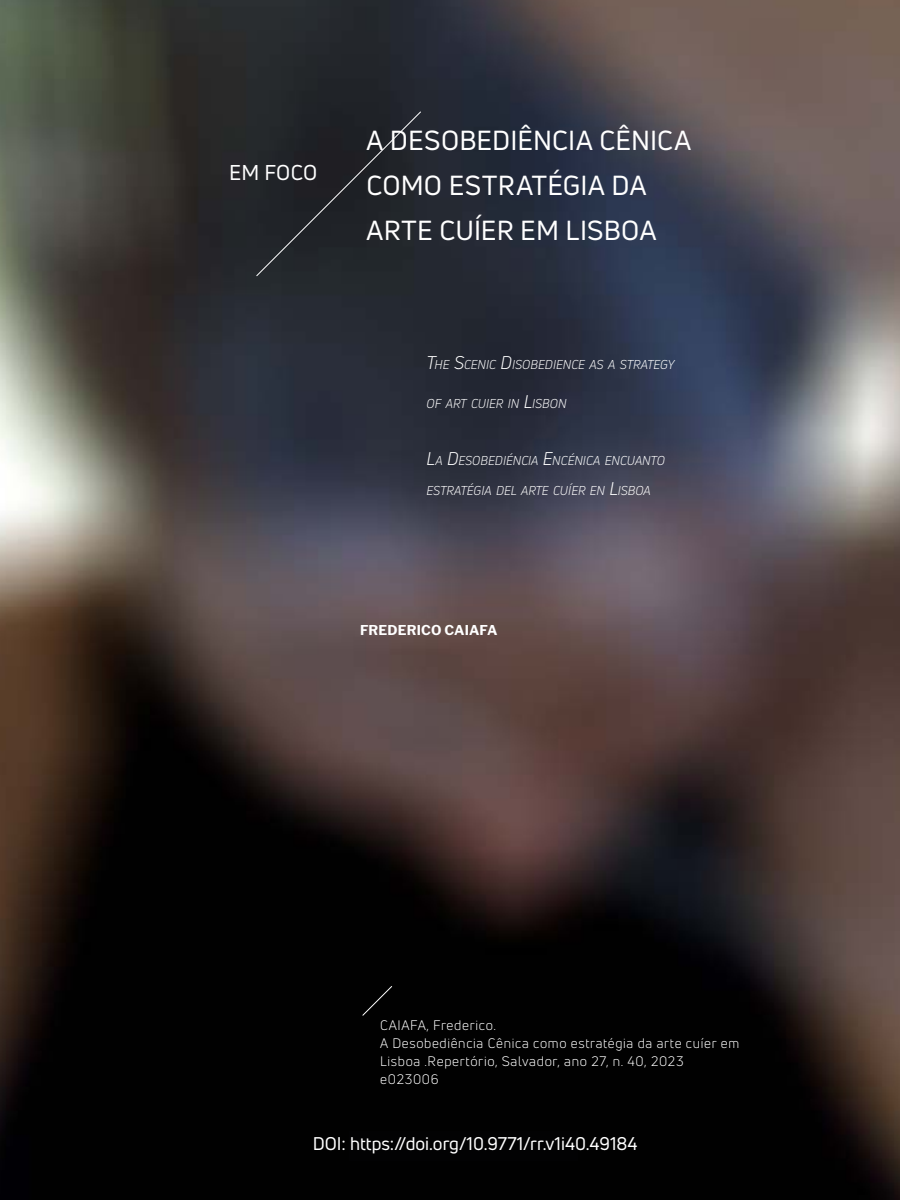
<style>
.page{position:relative;width:900px;height:1200px;background:#fff}
.page>*{position:absolute;margin:0;border:0;box-sizing:border-box;transform-origin:0 0}
.t1{font:27px/45px "Uni Neue";letter-spacing:.005em;color:#fff}
.t2{font:21px "Uni Neue";letter-spacing:.005em;color:#fff}
.t3{font:18px "Uni Neue";color:#fff}
.t4{font:13.5px/18px "Uni Neue";letter-spacing:.05em;color:#fff}
.t5{font:100 13.5px "Libre Franklin";letter-spacing:.005em;color:#fff}
.t6{font:italic 12.6px "Uni Neue";color:#fff}
.t7{font:10.5px "Uni Neue";color:#fff}
.s1{font-size:18px}
</style>
<div class="page">
<img style="left:0;top:0;width:900px;height:1200px">
<div style="left:256px;top:111px;width:165px;height:165px;background:#202328"></div>
<svg style="left:362px;top:986px;width:30px;height:30px"></svg>
<div style="left:349px;top:1131px;width:229px;height:30px;background:#020203"></div>
<h2 class="t2" style="left:229px;top:159px;width:90px">EM FOCO</h2>
<h1 class="t1" style="left:367px;top:118px;width:326px">A DESOBEDIÊNCIA CÊNICA<br>COMO ESTRATÉGIA DA<br>ARTE CUÍER EM LISBOA</h1>
<p class="t6" style="left:427px;top:357px;width:249px"><span class="s1">T</span>HE <span class="s1">S</span>CENIC <span class="s1">D</span>ISOBEDIENCE AS A STRATEGY</p>
<p class="t6" style="left:427px;top:396px;width:142px">OF ART CUIER IN <span class="s1">L</span>ISBON</p>
<p class="t6" style="left:427px;top:453px;width:240px"><span class="s1">L</span>A <span class="s1">D</span>ESOBEDIÉNCIA <span class="s1">E</span>NCÉNICA ENCUANTO</p>
<p class="t6" style="left:427px;top:483px;width:226px">ESTRATÉGIA DEL ARTE CUÍER EN <span class="s1">L</span>ISBOA</p>
<p class="t5" style="left:360px;top:619px;width:139px">FREDERICO CAIAFA</p>
<p class="t4" style="left:380px;top:1016px;width:360px">CAIAFA, Frederico.<br>A Desobediência Cênica como estratégia da arte cuíer em Lisboa .Repertório, Salvador, ano 27, n. 40, 2023 e023006</p>
<h3 class="t3" style="left:313px;top:1132px;width:326px">DOI: https://doi.org/10.9771/rr.v1i40.49184</h3>
<p class="t7" style="left:360px;top:1138px;width:192px">DOI: https://doi.org/10.9771/rr.v1i37.43658</p>
</div>
